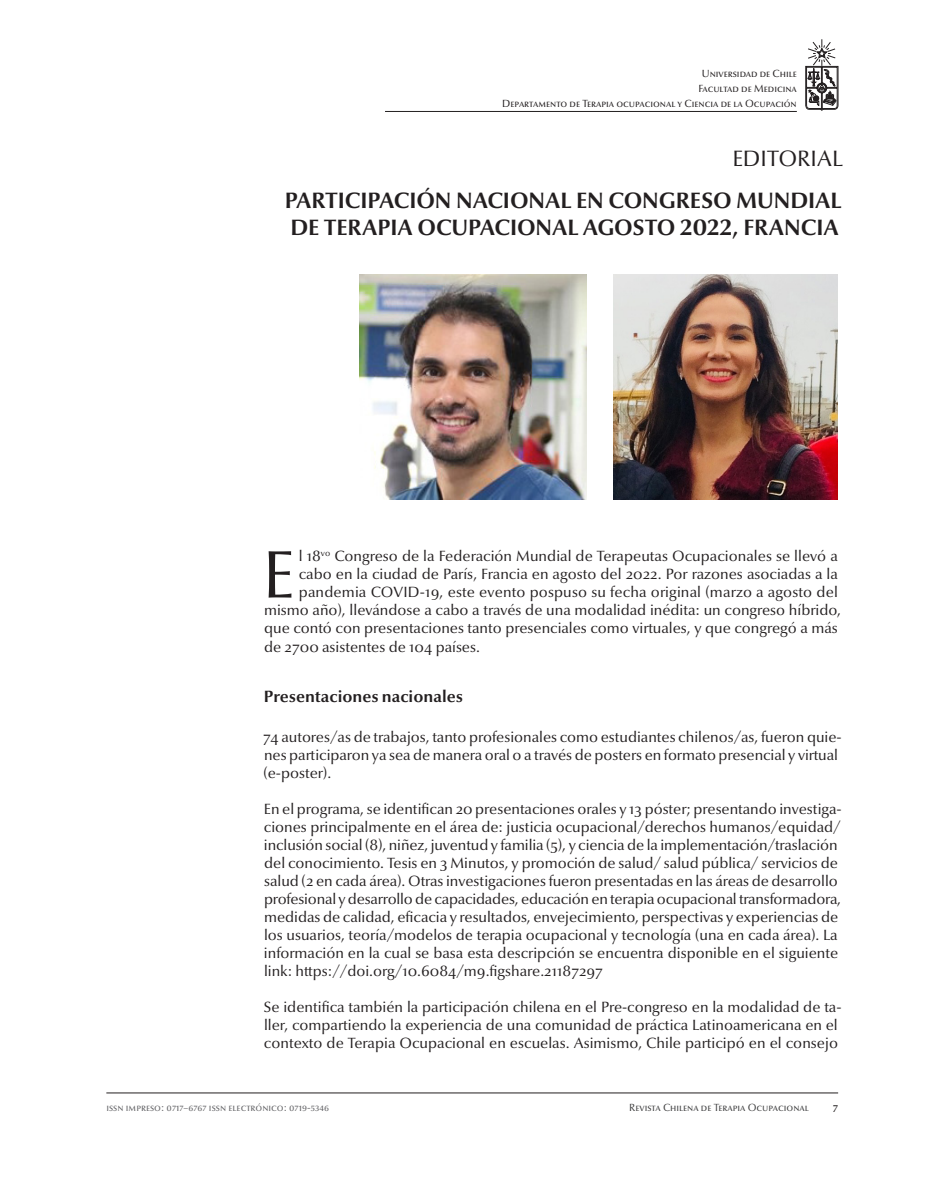
<style>
.page{position:relative;width:936px;height:1191px;background:#fff}
.page>*{position:absolute;margin:0;border:0;box-sizing:border-box;transform-origin:0 0}
.Texto{font:67.8px "Optima Nova LT Pro";color:#231f20}
.Sub_01{font:700 22.5px/27px "Optima Nova LT Pro";color:#231f20}
.t1{font:22.5px "Optima Nova LT Pro";letter-spacing:.005em;color:#231f20}
.Sub_02{font:700 16.5px "Optima Nova LT Pro";letter-spacing:.005em;color:#231f20}
.Texto-2{font:15px/18px "Optima Nova LT Pro";color:#231f20}
.t2{font:13.5px "Optima Nova LT Pro";color:#231f20}
.t3{font:10.5px/15px "Optima Nova LT Pro";color:#231f20;text-align:right}
.t4{font:10.5px "Optima Nova LT Pro";color:#636366}
.t5{font:10.5px "Optima Nova LT Pro";color:#3e3e3f}
</style>
<div class="page">
<hr style="left:385px;top:111px;width:411px;height:1px;background:#231f20">
<svg style="left:805px;top:39px;width:33px;height:72px"></svg>
<hr style="left:106px;top:1092px;width:732px;height:1px;background:#231f20">
<img style="left:359px;top:274px;width:227px;height:226px">
<img style="left:613px;top:275px;width:224px;height:224px">
<p class="t3" style="left:502px;top:66px;width:296px">Universidad de Chile<br>Facultad de Medicina<br>Departamento de Terapia ocupacional y Ciencia de la Ocupación</p>
<p class="t1" style="left:732px;top:144px;width:112px">EDITORIAL</p>
<p class="Sub_01" style="left:285px;top:186px;width:558px">PARTICIPACIÓN NACIONAL EN CONGRESO MUNDIAL<br>DE TERAPIA OCUPACIONAL AGOSTO 2022, FRANCIA</p>
<p class="Texto" style="left:262px;top:532px;width:34px">E</p>
<p class="Texto-2" style="left:299px;top:547px;width:540px">l 18<sup>vo</sup> Congreso de la Federación Mundial de Terapeutas Ocupacionales se llevó a</p>
<p class="Texto-2" style="left:299px;top:565px;width:540px">cabo en la ciudad de París, Francia en agosto del 2022. Por razones asociadas a la</p>
<p class="Texto-2" style="left:299px;top:583px;width:540px">pandemia COVID-19, este evento pospuso su fecha original (marzo a agosto del</p>
<p class="Texto-2" style="left:264px;top:601px;width:578px">mismo año), llevándose a cabo a través de una modalidad inédita: un congreso híbrido,</p>
<p class="Texto-2" style="left:264px;top:619px;width:575px">que contó con presentaciones tanto presenciales como virtuales, y que congregó a más</p>
<p class="Texto-2" style="left:264px;top:637px;width:217px">de 2700 asistentes de 104 países.</p>
<p class="Sub_02" style="left:264px;top:686px;width:200px">Presentaciones nacionales</p>
<p class="Texto-2" style="left:263px;top:727px;width:580px">74 autores/as de trabajos, tanto profesionales como estudiantes chilenos/as, fueron quie&shy;nes participaron ya sea de manera oral o a través de posters en formato presencial y virtual (e-poster).</p>
<p class="Texto-2" style="left:264px;top:799px;width:579px">En el programa, se identifican 20 presentaciones orales y 13 póster; presentando investiga&shy;ciones principalmente en el área de: justicia ocupacional/derechos humanos/equidad/ inclusión social (8), niñez, juventud y familia (5), y ciencia de la implementación/traslación del conocimiento. Tesis en 3 Minutos, y promoción de salud/ salud pública/ servicios de salud (2 en cada área). Otras investigaciones fueron presentadas en las áreas de desarrollo profesional y desarrollo de capacidades, educación en terapia ocupacional transformadora, medidas de calidad, eficacia y resultados, envejecimiento, perspectivas y experiencias de los usuarios, teoría/modelos de terapia ocupacional y tecnología (una en cada área). La información en la cual se basa esta descripción se encuentra disponible en el siguiente link: https://doi.org/10.6084/m9.figshare.21187297</p>
<p class="Texto-2" style="left:264px;top:997px;width:579px">Se identifica también la participación chilena en el Pre-congreso en la modalidad de ta&shy;ller, compartiendo la experiencia de una comunidad de práctica Latinoamericana en el contexto de Terapia Ocupacional en escuelas. Asimismo, Chile participó en el consejo</p>
<p class="t4" style="left:106px;top:1100px;width:5px">ISSN</p>
<p class="t4" style="left:126px;top:1100px;width:88px">impreso: 0717–6767 ISSN</p>
<p class="t4" style="left:228px;top:1100px;width:102px">electrónico: 0719-5346</p>
<p class="t5" style="left:629px;top:1100px;width:181px">Revista Chilena de Terapia Ocupacional</p>
<p class="t2" style="left:832px;top:1098px;width:7px">7</p>
</div>
